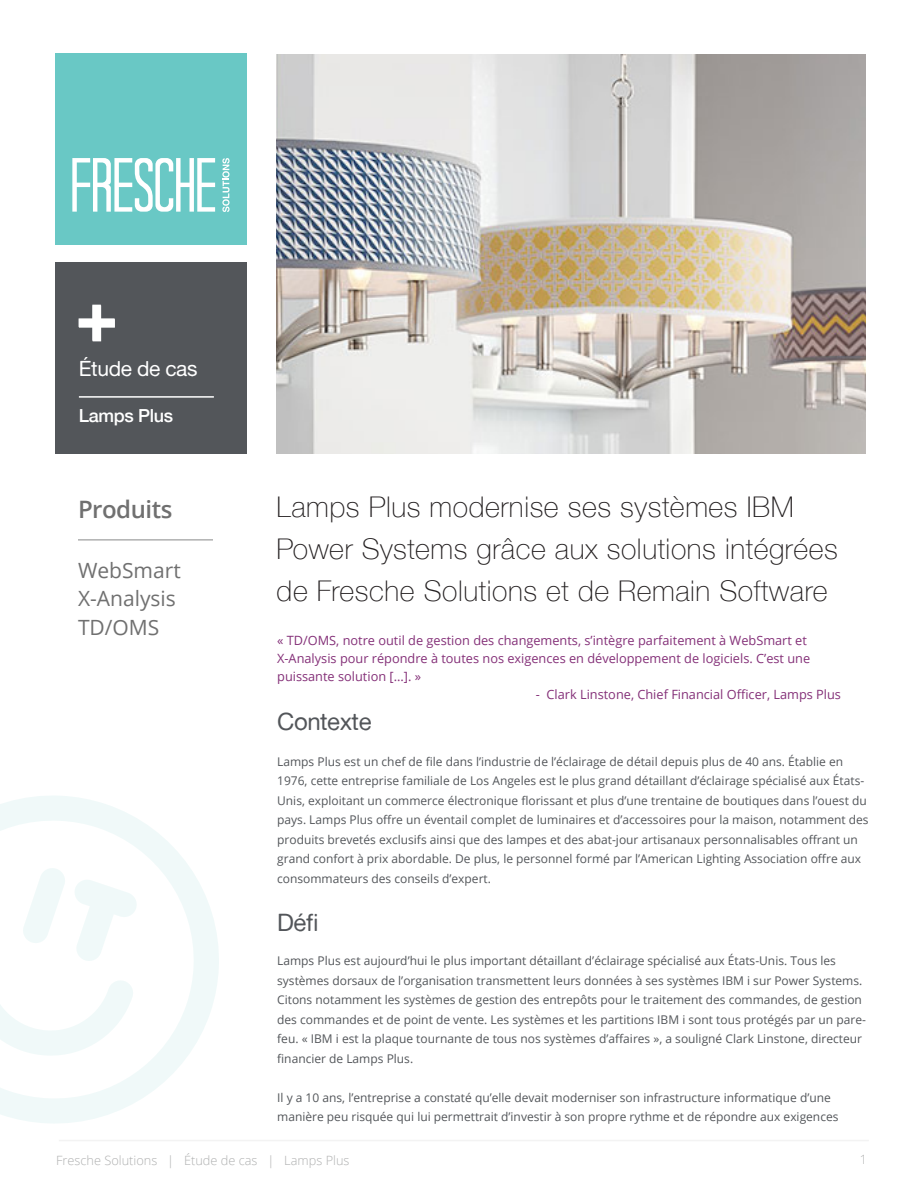
<style>
.page{position:relative;width:918px;height:1188px;background:#fff}
.page>*{position:absolute;margin:0;border:0;box-sizing:border-box;transform-origin:0 0}
.t1{font:100 28.5px/42px "Helvetica Neue";letter-spacing:.02em;color:#231f20}
.t2{font:24px "Alte Haas Grotesk";letter-spacing:-.02em;color:#53565a}
.t3{font:600 24px "Open Sans";letter-spacing:-.02em;color:#707070}
.t4{font:21px "Open Sans";color:#707070}
.t5{font:21px "Alte Haas Grotesk";letter-spacing:-.02em;color:#fff}
.t6{font:500 18px "Helvetica Neue";letter-spacing:-.02em;color:#fff}
.Bullet_Point_Paragra{font:12.75px/18px "Open Sans";color:#843078}
.t7{font:300 12.75px "Open Sans";color:#afb0b0}
.Main_body_copy_parag{font:12px/19.5px "Open Sans";color:#53565a}
</style>
<div class="page">
<div style="left:55px;top:53px;width:191px;height:191px;background:#69c8c5"></div>
<div style="left:55px;top:262px;width:191px;height:191px;background:#53565a"></div>
<svg style="left:0;top:796px;width:219px;height:327px"></svg>
<svg style="left:0;top:867px;width:138px;height:190px"></svg>
<hr style="left:59px;top:1140px;width:810px;height:1px;background:#f3f3f3">
<svg style="left:72px;top:158px;width:143px;height:54px"></svg>
<svg style="left:222px;top:158px;width:8px;height:54px"></svg>
<hr style="left:79px;top:396px;width:135px;height:2px;background:#fff">
<svg style="left:79px;top:305px;width:36px;height:36px"></svg>
<img style="left:277px;top:54px;width:589px;height:400px">
<hr style="left:78px;top:539px;width:135px;height:2px;background:#afb0b0">
<p class="t5" style="left:79px;top:356px;width:120px">Étude de cas</p>
<p class="t6" style="left:79px;top:401px;width:96px">Lamps Plus</p>
<p class="t3" style="left:78px;top:493px;width:96px">Produits</p>
<p class="t4" style="left:78px;top:556px;width:104px">WebSmart</p>
<p class="t4" style="left:78px;top:584px;width:99px">X-Analysis</p>
<p class="t4" style="left:78px;top:613px;width:83px">TD/OMS</p>
<p class="t1" style="left:277px;top:486px;width:563px">Lamps Plus modernise ses systèmes IBM<br>Power Systems grâce aux solutions intégrées de Fresche Solutions et de Remain Software</p>
<p class="Bullet_Point_Paragra" style="left:277px;top:631px;width:535px">« TD/OMS, notre outil de gestion des changements, s’intègre parfaitement à WebSmart et<br>X-Analysis pour répondre à toutes nos exigences en développement de logiciels. C’est une puissante solution [...]. »</p>
<p class="Bullet_Point_Paragra" style="left:536px;top:685px;width:307px">- Clark Linstone, Chief Financial Officer, Lamps Plus</p>
<p class="t2" style="left:277px;top:708px;width:96px">Contexte</p>
<p class="Main_body_copy_parag" style="left:277px;top:751px;width:593px">Lamps Plus est un chef de file dans l’industrie de l’éclairage de détail depuis plus de 40 ans. Établie en 1976, cette entreprise familiale de Los Angeles est le plus grand détaillant d’éclairage spécialisé aux États-Unis, exploitant un commerce électronique florissant et plus d’une trentaine de boutiques dans l’ouest du pays. Lamps Plus offre un éventail complet de luminaires et d’accessoires pour la maison, notamment des produits brevetés exclusifs ainsi que des lampes et des abat-jour artisanaux personnalisables offrant un grand confort à prix abordable. De plus, le personnel formé par l’American Lighting Association offre aux consommateurs des conseils d’expert.</p>
<p class="t2" style="left:277px;top:908px;width:43px">Défi</p>
<p class="Main_body_copy_parag" style="left:277px;top:951px;width:590px">Lamps Plus est aujourd’hui le plus important détaillant d’éclairage spécialisé aux États-Unis. Tous les systèmes dorsaux de l’organisation transmettent leurs données à ses systèmes IBM i sur Power Systems.<br>Citons notamment les systèmes de gestion des entrepôts pour le traitement des commandes, de gestion des commandes et de point de vente. Les systèmes et les partitions IBM i sont tous protégés par un pare&shy;feu. « IBM i est la plaque tournante de tous nos systèmes d’affaires », a souligné Clark Linstone, directeur financier de Lamps Plus.</p>
<p class="Main_body_copy_parag" style="left:277px;top:1087px;width:563px">Il y a 10 ans, l’entreprise a constaté qu’elle devait moderniser son infrastructure informatique d’une manière peu risquée qui lui permettrait d’investir à son propre rythme et de répondre aux exigences</p>
<p class="t7" style="left:56px;top:1152px;width:295px">Fresche Solutions | Étude de cas | Lamps Plus</p>
<p class="t7" style="left:860px;top:1150px;width:9px">1</p>
</div>
